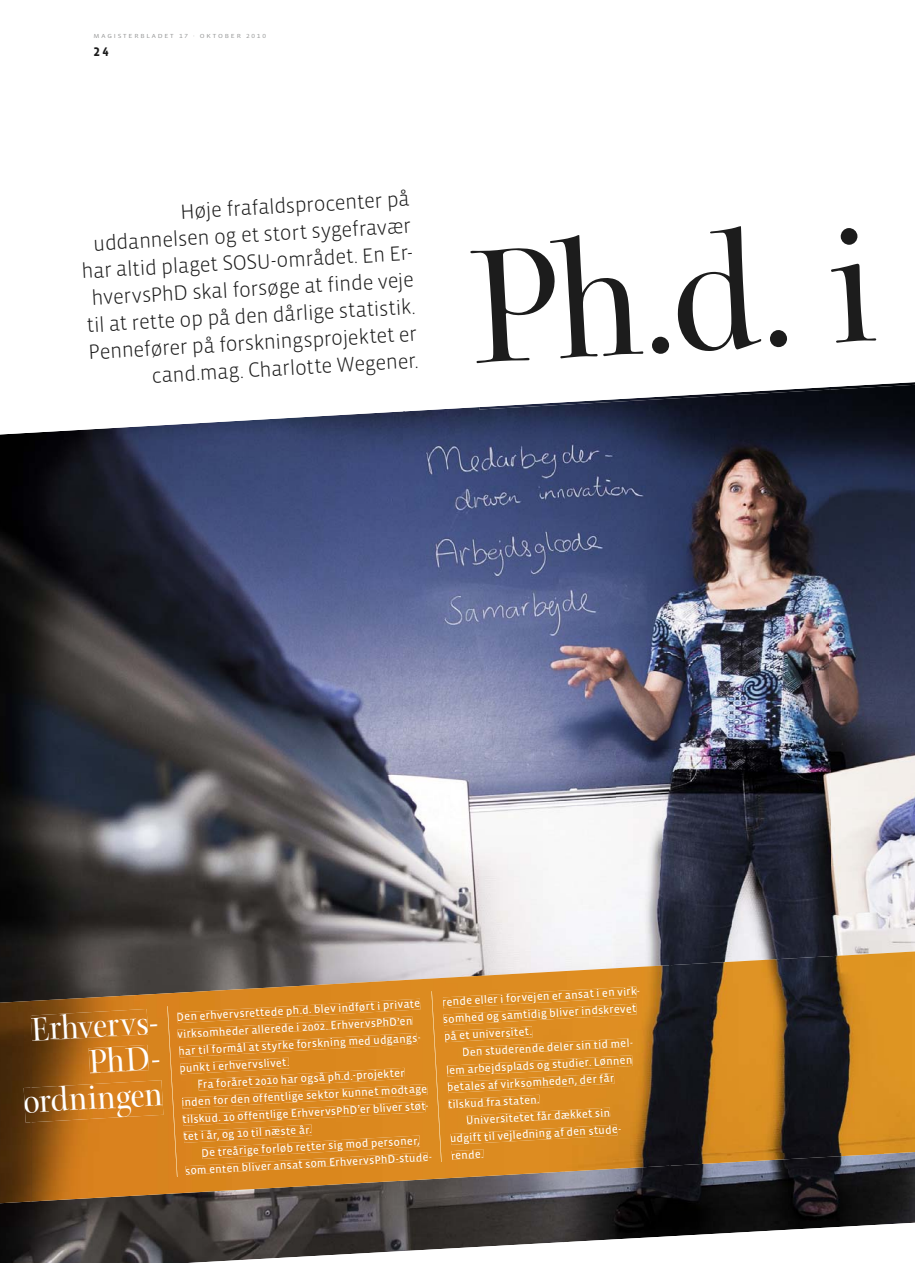
<style>
.page{position:relative;width:915px;height:1263px;background:#fff}
.page>*{position:absolute;margin:0;border:0;box-sizing:border-box;transform-origin:0 0}
.t1{font:174.3px "Arepo";color:#1c1c1c}
.t2{font:36px/36px "Arepo";color:#fff;text-align:right}
.t3{font:300 21px/27px "Vista Sans OT";color:#1c1c1c;text-align:right}
.t4{font:700 12.75px "Vista Sans OT";color:#1c1c1c}
.t5{font:11.25px/17.2px "Vista Sans OT";color:#fff}
.t6{font:6px "Vista Sans OT";letter-spacing:.25em;color:#979898;scale:1.2 1}
</style>
<div class="page">
<img style="left:0;top:407px;width:829px;height:343px">
<img style="left:829px;top:409px;width:85px;height:541px">
<img style="left:0;top:750px;width:616px;height:250px">
<img style="left:616px;top:750px;width:214px;height:200px">
<img style="left:564px;top:1154px;width:350px;height:88px">
<img style="left:0;top:1204px;width:564px;height:59px">
<img style="left:479px;top:382px;width:435px;height:27px">
<img style="left:31px;top:950px;width:638px;height:254px">
<img style="left:669px;top:950px;width:245px;height:204px">
<img style="left:0;top:1000px;width:32px;height:204px">
<img style="left:669px;top:1153px;width:214px;height:51px">
<img style="left:167px;top:1006px;width:10px;height:171px">
<img style="left:31px;top:1009px;width:117px;height:32px">
<svg style="left:150px;top:1024px;width:7px;height:2px"></svg>
<img style="left:89px;top:1045px;width:60px;height:28px">
<svg style="left:152px;top:1060px;width:7px;height:2px"></svg>
<img style="left:24px;top:1080px;width:139px;height:42px">
<img style="left:177px;top:999px;width:243px;height:24px">
<img style="left:177px;top:1016px;width:235px;height:22px">
<img style="left:179px;top:1033px;width:238px;height:24px">
<img style="left:180px;top:1057px;width:109px;height:17px">
<img style="left:198px;top:1068px;width:207px;height:16px">
<img style="left:182px;top:1084px;width:244px;height:25px">
<img style="left:182px;top:1101px;width:243px;height:25px">
<img style="left:183px;top:1124px;width:129px;height:19px">
<img style="left:202px;top:1135px;width:218px;height:17px">
<img style="left:185px;top:1152px;width:243px;height:23px">
<svg style="left:426px;top:991px;width:15px;height:171px;background:#dd8e27"></svg>
<img style="left:443px;top:986px;width:193px;height:17px">
<img style="left:443px;top:1003px;width:193px;height:22px">
<img style="left:444px;top:1026px;width:88px;height:16px">
<img style="left:462px;top:1038px;width:166px;height:17px">
<img style="left:446px;top:1055px;width:186px;height:21px">
<img style="left:447px;top:1073px;width:167px;height:20px">
<img style="left:448px;top:1095px;width:91px;height:13px">
<img style="left:466px;top:1107px;width:144px;height:17px">
<img style="left:450px;top:1124px;width:167px;height:21px">
<img style="left:451px;top:1149px;width:32px;height:10px">
<p class="t6" style="left:94px;top:33px;width:145px">MAGISTERBLADET 17 · OKTOBER 2010</p>
<p class="t4" style="left:94px;top:47px;width:17px">24</p>
<p class="t3" style="left:78px;top:204px;width:338px;rotate:-3deg">Høje frafaldsprocenter på uddannelsen og et stort sygefravær har altid plaget SOSU-området. En Er&shy;hvervsPhD skal forsøge at finde veje til at rette op på den dårlige statistik.<br>Pennefører på forskningsprojektet er cand.mag. Charlotte Wegener.</p>
<h1 class="t1" style="left:469px;top:238px;width:403px;rotate:-3deg">Ph.d. i</h1>
<h2 class="t2" style="left:19px;top:1016px;width:149px;rotate:-3deg">Erhvervs-<br>PhD&shy;ordningen</h2>
<p class="t5" style="left:176px;top:1008px;width:245px;rotate:-3deg">Den erhvervsrettede ph.d. blev indført i private</p>
<p class="t5" style="left:177px;top:1025px;width:237px;rotate:-3deg">virksomheder allerede i 2002. ErhvervsPhD’en</p>
<p class="t5" style="left:178px;top:1042px;width:247px;rotate:-3deg">har til formål at styrke forskning med udgangs-</p>
<p class="t5" style="left:179px;top:1060px;width:112px;rotate:-3deg">punkt i erhvervslivet.</p>
<p class="t5" style="left:197px;top:1076px;width:209px;rotate:-3deg">Fra foråret 2010 har også ph.d.-projekter</p>
<p class="t5" style="left:181px;top:1094px;width:248px;rotate:-3deg">inden for den offentlige sektor kunnet modtage</p>
<p class="t5" style="left:182px;top:1111px;width:251px;rotate:-3deg">tilskud. 10 offentlige ErhvervsPhD’er bliver støt-</p>
<p class="t5" style="left:183px;top:1128px;width:130px;rotate:-3deg">tet i år, og 10 til næste år.</p>
<p class="t5" style="left:201px;top:1144px;width:220px;rotate:-3deg">De treårige forløb retter sig mod personer,</p>
<p class="t5" style="left:185px;top:1162px;width:251px;rotate:-3deg">som enten bliver ansat som ErhvervsPhD-stude-</p>
<p class="t5" style="left:441px;top:993px;width:202px;rotate:-3deg">rende eller i forvejen er ansat i en virk&shy;somhed og samtidig bliver indskrevet på et universitet.</p>
<p class="t5" style="left:461px;top:1044px;width:175px;rotate:-3deg">Den studerende deler sin tid mel-</p>
<p class="t5" style="left:445px;top:1062px;width:188px;rotate:-3deg">lem arbejdsplads og studier. Lønnen</p>
<p class="t5" style="left:446px;top:1079px;width:169px;rotate:-3deg">betales af virksomheden, der får</p>
<p class="t5" style="left:447px;top:1096px;width:93px;rotate:-3deg">tilskud fra staten.</p>
<p class="t5" style="left:465px;top:1112px;width:146px;rotate:-3deg">Universitetet får dækket sin</p>
<p class="t5" style="left:449px;top:1130px;width:176px;rotate:-3deg">udgift til vejledning af den stude-</p>
<p class="t5" style="left:450px;top:1147px;width:34px;rotate:-3deg">rende.</p>
</div>
